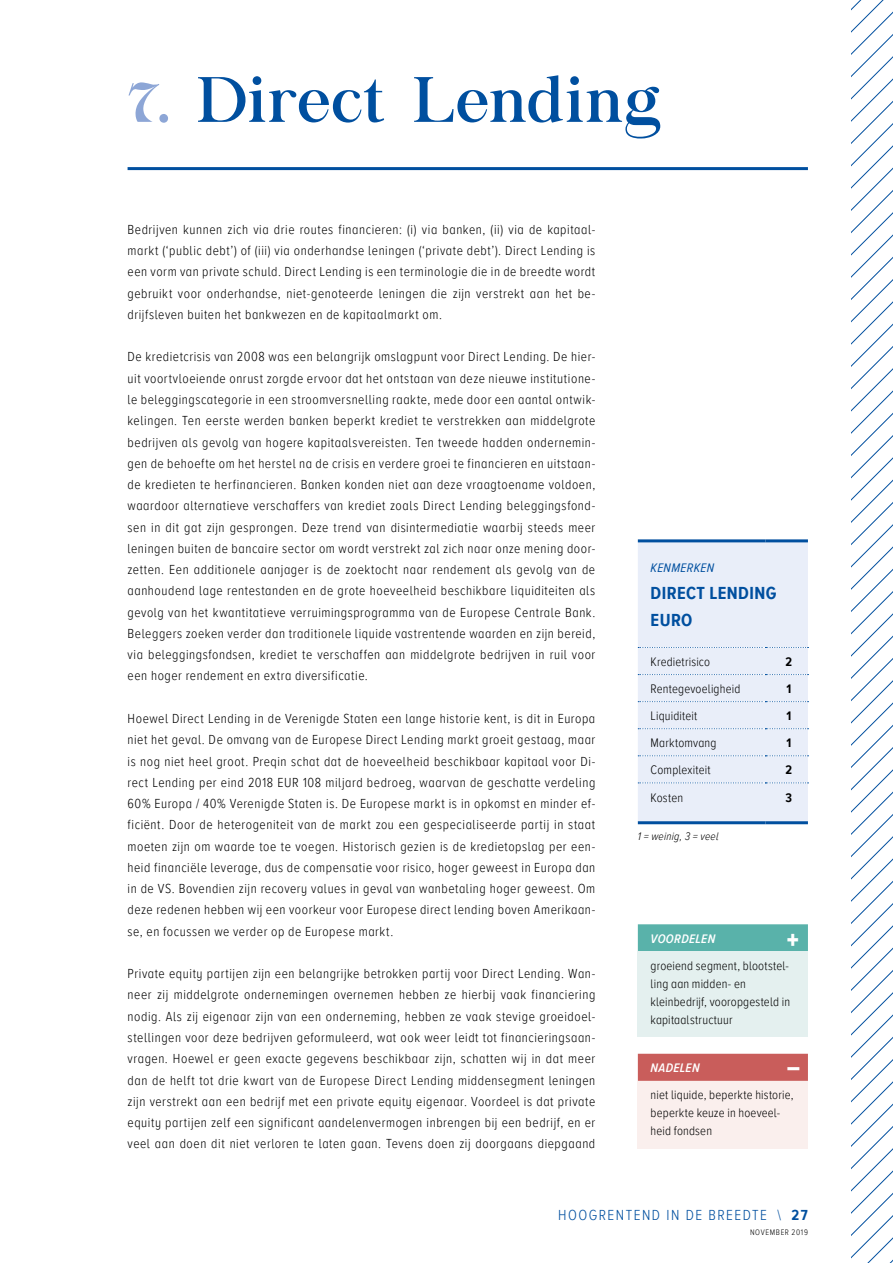
<style>
.page{position:relative;width:893px;height:1263px;background:#fff}
.page>*{position:absolute;margin:0;border:0;box-sizing:border-box;transform-origin:0 0}
.t1{font:63px "Chapaza";letter-spacing:.025em;color:#004f9f}
.t2{font:900 27px "Proxima Nova A Cond";color:#fff}
.t3{font:900 25.5px "Proxima Nova A Cond";color:#fff}
.t4{font:700 18px/27px "Proxima Nova A Cond";letter-spacing:.025em;color:#004f9f}
.t5{font:300 15px "Proxima Nova A Cond";letter-spacing:.1em;color:#004f9f}
.t6{font:300 13.5px/21.3px "Proxima Nova A Cond";letter-spacing:.04em;color:#000;text-align:justify}
.t7{font:300 12.75px/18px "Proxima Nova A Cond";letter-spacing:.015em;color:#000}
.t8{font:italic 600 12.75px "Proxima Nova A Cond";letter-spacing:.03em;color:#fff}
.t9{font:italic 12.75px "Proxima Nova A Cond";letter-spacing:.025em;color:#004f9f}
.t10{font:700 12.75px "Proxima Nova A Cond";color:#000}
.t11{font:italic 300 11.25px "Proxima Nova A Cond";letter-spacing:.025em;color:#000}
.t12{font:300 8.25px "Proxima Nova A Cond";letter-spacing:.08em;color:#000}
.s1{color:#8da6d6}
.s2{font-weight:700}
</style>
<div class="page">
<svg style="left:851px;top:878px;width:42px;height:385px"></svg>
<div style="left:638px;top:542px;width:170px;height:279px;background:#e9eef9"></div>
<hr style="left:638px;top:539px;width:127px;height:3px;background:#004f9f">
<hr style="left:765px;top:539px;width:43px;height:3px;background:#004f9f">
<hr style="left:638px;top:821px;width:127px;height:3px;background:#004f9f">
<hr style="left:765px;top:821px;width:43px;height:3px;background:#004f9f">
<svg style="left:638px;top:647px;width:170px;height:1px"></svg>
<svg style="left:638px;top:674px;width:170px;height:1px"></svg>
<svg style="left:638px;top:701px;width:170px;height:1px"></svg>
<svg style="left:638px;top:728px;width:170px;height:1px"></svg>
<svg style="left:638px;top:755px;width:170px;height:1px"></svg>
<svg style="left:638px;top:782px;width:170px;height:1px"></svg>
<div style="left:638px;top:924px;width:170px;height:27px;background:#59b2aa"></div>
<div style="left:638px;top:951px;width:170px;height:86px;background:#e4f0ef"></div>
<div style="left:638px;top:1054px;width:170px;height:27px;background:#c95d5b"></div>
<div style="left:638px;top:1081px;width:170px;height:67px;background:#faefed"></div>
<hr style="left:128px;top:167px;width:680px;height:3px;background:#004f9f">
<h1 class="t1" style="left:128px;top:63px;width:536px"><span class="s1">7.</span> Direct Lending</h1>
<p class="t6" style="left:128px;top:218px;width:469px">Bedrijven kunnen zich via drie routes financieren: (i) via banken, (ii) via de kapitaal&shy;markt (‘public debt’) of (iii) via onderhandse leningen (‘private debt’). Direct Lending is een vorm van private schuld. Direct Lending is een terminologie die in de breedte wordt gebruikt voor onderhandse, niet-genoteerde leningen die zijn verstrekt aan het be&shy;drijfsleven buiten het bankwezen en de kapitaalmarkt om.</p>
<p class="t6" style="left:128px;top:346px;width:469px">De kredietcrisis van 2008 was een belangrijk omslagpunt voor Direct Lending. De hier&shy;uit voortvloeiende onrust zorgde ervoor dat het ontstaan van deze nieuwe institutione&shy;le beleggingscategorie in een stroomversnelling raakte, mede door een aantal ontwik&shy;kelingen. Ten eerste werden banken beperkt krediet te verstrekken aan middelgrote bedrijven als gevolg van hogere kapitaalsvereisten. Ten tweede hadden ondernemin&shy;gen de behoefte om het herstel na de crisis en verdere groei te financieren en uitstaan&shy;de kredieten te herfinancieren. Banken konden niet aan deze vraagtoename voldoen, waardoor alternatieve verschaffers van krediet zoals Direct Lending beleggingsfond&shy;sen in dit gat zijn gesprongen. Deze trend van disintermediatie waarbij steeds meer leningen buiten de bancaire sector om wordt verstrekt zal zich naar onze mening door&shy;zetten. Een additionele aanjager is de zoektocht naar rendement als gevolg van de aanhoudend lage rentestanden en de grote hoeveelheid beschikbare liquiditeiten als gevolg van het kwantitatieve verruimingsprogramma van de Europese Centrale Bank.<br>Beleggers zoeken verder dan traditionele liquide vastrentende waarden en zijn bereid, via beleggingsfondsen, krediet te verschaffen aan middelgrote bedrijven in ruil voor een hoger rendement en extra diversificatie.</p>
<p class="t6" style="left:128px;top:707px;width:469px">Hoewel Direct Lending in de Verenigde Staten een lange historie kent, is dit in Europa niet het geval. De omvang van de Europese Direct Lending markt groeit gestaag, maar is nog niet heel groot. Preqin schat dat de hoeveelheid beschikbaar kapitaal voor Di&shy;rect Lending per eind 2018 EUR 108 miljard bedroeg, waarvan de geschatte verdeling 60% Europa / 40% Verenigde Staten is. De Europese markt is in opkomst en minder ef&shy;ficiënt. Door de heterogeniteit van de markt zou een gespecialiseerde partij in staat moeten zijn om waarde toe te voegen. Historisch gezien is de kredietopslag per een&shy;heid financiële leverage, dus de compensatie voor risico, hoger geweest in Europa dan in de VS. Bovendien zijn recovery values in geval van wanbetaling hoger geweest. Om deze redenen hebben wij een voorkeur voor Europese direct lending boven Amerikaan&shy;se, en focussen we verder op de Europese markt.</p>
<p class="t6" style="left:128px;top:962px;width:469px">Private equity partijen zijn een belangrijke betrokken partij voor Direct Lending. Wan&shy;neer zij middelgrote ondernemingen overnemen hebben ze hierbij vaak financiering nodig. Als zij eigenaar zijn van een onderneming, hebben ze vaak stevige groeidoel&shy;stellingen voor deze bedrijven geformuleerd, wat ook weer leidt tot financieringsaan&shy;vragen. Hoewel er geen exacte gegevens beschikbaar zijn, schatten wij in dat meer dan de helft tot drie kwart van de Europese Direct Lending middensegment leningen zijn verstrekt aan een bedrijf met een private equity eigenaar. Voordeel is dat private equity partijen zelf een significant aandelenvermogen inbrengen bij een bedrijf, en er veel aan doen dit niet verloren te laten gaan. Tevens doen zij doorgaans diepgaand</p>
<p class="t9" style="left:651px;top:559px;width:65px">KENMERKEN</p>
<h3 class="t4" style="left:651px;top:579px;width:127px">DIRECT LENDING<br>EURO</h3>
<p class="t7" style="left:651px;top:652px;width:61px">Kredietrisico</p>
<p class="t10" style="left:785px;top:652px;width:8px">2</p>
<p class="t7" style="left:651px;top:679px;width:91px">Rentegevoeligheid</p>
<p class="t10" style="left:786px;top:679px;width:6px">1</p>
<p class="t7" style="left:651px;top:706px;width:48px">Liquiditeit</p>
<p class="t10" style="left:786px;top:707px;width:6px">1</p>
<p class="t7" style="left:651px;top:733px;width:67px">Marktomvang</p>
<p class="t10" style="left:786px;top:734px;width:6px">1</p>
<p class="t7" style="left:651px;top:760px;width:62px">Complexiteit</p>
<p class="t10" style="left:785px;top:761px;width:8px">2</p>
<p class="t7" style="left:651px;top:787px;width:34px">Kosten</p>
<p class="t10" style="left:785px;top:788px;width:8px">3</p>
<p class="t11" style="left:638px;top:828px;width:82px">1 = weinig, 3 = veel</p>
<p class="t8" style="left:651px;top:929px;width:66px">VOORDELEN</p>
<h2 class="t2" style="left:787px;top:920px;width:14px">+</h2>
<p class="t7" style="left:651px;top:956px;width:141px">groeiend segment, blootstel&shy;ling aan midden- en kleinbedrijf, vooropgesteld in kapitaalstructuur</p>
<p class="t8" style="left:651px;top:1059px;width:50px">NADELEN</p>
<h3 class="t3" style="left:787px;top:1050px;width:15px">–</h3>
<p class="t7" style="left:651px;top:1085px;width:144px">niet liquide, beperkte historie, beperkte keuze in hoeveel&shy;heid fondsen</p>
<p class="t5" style="left:558px;top:1204px;width:251px">HOOGRENTEND IN DE BREEDTE \ <span class="s2">27</span></p>
<p class="t12" style="left:750px;top:1227px;width:59px">NOVEMBER 2019</p>
</div>
